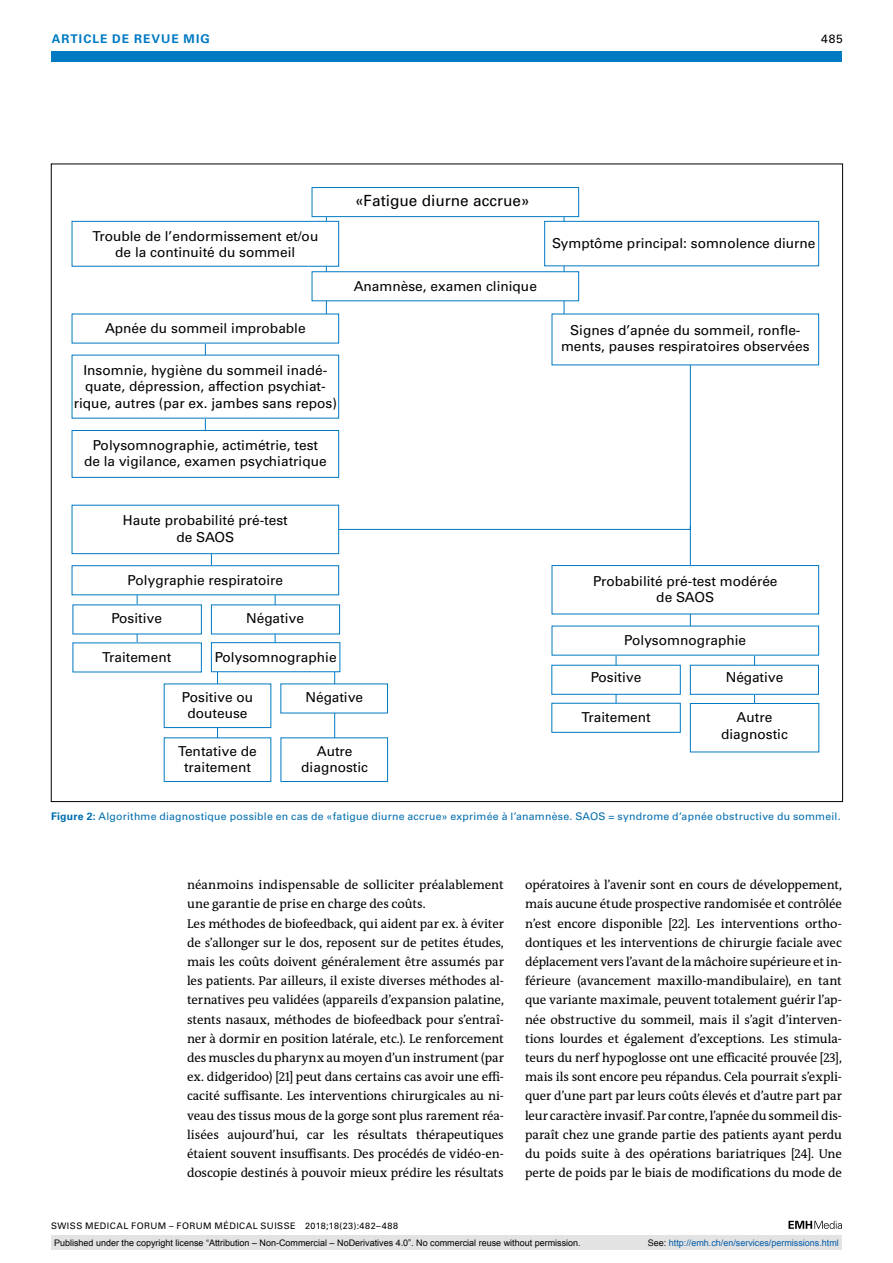
<style>
.page{position:relative;width:893px;height:1263px;background:#fff}
.page>*{position:absolute;margin:0;border:0;box-sizing:border-box;transform-origin:0 0}
.t1{font:15.45px "Univers";color:#000}
.t2{font:13.65px/16.4px "Univers LT Std";color:#000;text-align:center}
.t3{font:12.75px/19.2px "The Antiqua B W5 Plain";letter-spacing:-.01em;color:#000}
.t4{font:700 12px "Univers LT Std";color:#007ac3}
.t5{font:12px "Univers LT Std";color:#000}
.t6{font:10.5px "Univers LT Std";letter-spacing:.02em;color:#006dae}
.t7{font:9px "Arial";color:#000}
.t8{font:9px "Univers LT Std";letter-spacing:.05em;color:#000}
.t9{font:9px "Arial";color:#005ba9}
.s1{font-weight:700}
.s2{color:#000}
</style>
<div class="page">
<div style="left:51px;top:51px;width:791px;height:11px;background:#007ac3"></div>
<svg style="left:788px;top:1221px;width:54px;height:8px"></svg>
<svg style="left:136px;top:201px;width:619px;height:562px"></svg>
<div style="left:551px;top:665px;width:130px;height:30px;background:#fff;border:1px solid #007ac3"></div>
<div style="left:211px;top:604px;width:129px;height:30px;background:#fff"></div>
<div style="left:551px;top:703px;width:130px;height:30px;background:#fff;border:1px solid #007ac3"></div>
<div style="left:690px;top:703px;width:129px;height:49px;background:#fff"></div>
<div style="left:690px;top:703px;width:129px;height:49px;border:1px solid #007ac3"></div>
<div style="left:552px;top:626px;width:267px;height:29px;background:#fff"></div>
<div style="left:552px;top:565px;width:267px;height:49px;background:#fff"></div>
<div style="left:552px;top:565px;width:267px;height:49px;border:1px solid #007ac3"></div>
<div style="left:312px;top:271px;width:267px;height:30px;background:#fff"></div>
<div style="left:312px;top:188px;width:267px;height:29px;background:#fff"></div>
<div style="left:312px;top:187px;width:267px;height:30px;border:1px solid #007ac3"></div>
<div style="left:72px;top:221px;width:267px;height:45px;background:#fff"></div>
<div style="left:72px;top:221px;width:267px;height:46px;border:1px solid #007ac3"></div>
<div style="left:72px;top:314px;width:267px;height:29px;background:#fff"></div>
<div style="left:72px;top:355px;width:267px;height:63px;background:#fff"></div>
<div style="left:72px;top:430px;width:267px;height:47px;background:#fff"></div>
<div style="left:72px;top:430px;width:267px;height:48px;border:1px solid #007ac3"></div>
<div style="left:72px;top:505px;width:267px;height:49px;background:#fff"></div>
<div style="left:72px;top:505px;width:267px;height:49px;border:1px solid #007ac3"></div>
<div style="left:545px;top:221px;width:274px;height:45px;background:#fff"></div>
<div style="left:544px;top:221px;width:275px;height:45px;border:1px solid #007ac3"></div>
<div style="left:552px;top:314px;width:267px;height:51px;background:#fff"></div>
<div style="left:72px;top:566px;width:267px;height:29px;background:#fff"></div>
<div style="left:72px;top:565px;width:267px;height:30px;border:1px solid #007ac3"></div>
<div style="left:281px;top:738px;width:107px;height:43px;background:#fff"></div>
<div style="left:280px;top:737px;width:108px;height:45px;border:1px solid #007ac3"></div>
<div style="left:164px;top:738px;width:107px;height:43px;background:#fff"></div>
<div style="left:164px;top:737px;width:107px;height:45px;border:1px solid #007ac3"></div>
<div style="left:164px;top:683px;width:107px;height:45px;background:#fff;border:1px solid #007ac3"></div>
<div style="left:73px;top:605px;width:128px;height:29px;background:#fff"></div>
<div style="left:690px;top:665px;width:128px;height:29px;background:#fff"></div>
<div style="left:690px;top:665px;width:129px;height:30px;border:1px solid #007ac3"></div>
<div style="left:73px;top:643px;width:128px;height:29px;background:#fff"></div>
<div style="left:211px;top:642px;width:129px;height:30px;background:#fff;border:1px solid #007ac3"></div>
<div style="left:280px;top:683px;width:108px;height:30px;background:#fff"></div>
<div style="left:51px;top:1235px;width:791px;height:15px;background:#e3e3e3"></div>
<p class="t4" style="left:52px;top:31px;width:19px">ARTICLE</p>
<p class="t4" style="left:112px;top:31px;width:32px">DE REVUE</p>
<p class="t4" style="left:184px;top:31px;width:28px">MIG</p>
<p class="t5" style="left:821px;top:31px;width:23px">485</p>
<p class="t2" style="left:92px;top:228px;width:227px">Trouble de l’endormissement et/ou de la continuité du sommeil</p>
<p class="t2" style="left:105px;top:320px;width:202px">Apnée du sommeil improbable</p>
<p class="t2" style="left:74px;top:362px;width:265px">Insomnie, hygiène du sommeil inadé&shy;quate, dépression, affection psychiat&shy;rique, autres (par ex. jambes sans repos)</p>
<p class="t2" style="left:84px;top:437px;width:244px">Polysomnographie, actimétrie, test de la vigilance, examen psychiatrique</p>
<p class="t1" style="left:355px;top:191px;width:176px">«Fatigue diurne accrue»</p>
<p class="t2" style="left:354px;top:278px;width:185px">Anamnèse, examen clinique</p>
<p class="t2" style="left:552px;top:235px;width:265px">Symptôme principal: somnolence diurne</p>
<p class="t2" style="left:561px;top:322px;width:250px">Signes d’apnée du sommeil, ronfle&shy;ments, pauses respiratoires observées</p>
<p class="t2" style="left:123px;top:512px;width:166px">Haute probabilité pré-test de SAOS</p>
<p class="t2" style="left:128px;top:572px;width:157px">Polygraphie respiratoire</p>
<p class="t2" style="left:111px;top:610px;width:52px">Positive</p>
<p class="t2" style="left:102px;top:649px;width:71px">Traitement</p>
<p class="t2" style="left:246px;top:610px;width:59px">Négative</p>
<p class="t2" style="left:215px;top:649px;width:123px">Polysomnographie</p>
<p class="t2" style="left:182px;top:689px;width:73px">Positive ou douteuse</p>
<p class="t2" style="left:305px;top:689px;width:59px">Négative</p>
<p class="t2" style="left:178px;top:743px;width:80px">Tentative de traitement</p>
<p class="t2" style="left:301px;top:743px;width:68px">Autre diagnostic</p>
<p class="t2" style="left:593px;top:573px;width:186px">Probabilité pré-test modérée de SAOS</p>
<p class="t2" style="left:624px;top:632px;width:123px">Polysomnographie</p>
<p class="t2" style="left:591px;top:669px;width:52px">Positive</p>
<p class="t2" style="left:581px;top:709px;width:71px">Traitement</p>
<p class="t2" style="left:726px;top:669px;width:59px">Négative</p>
<p class="t2" style="left:721px;top:709px;width:68px">Autre diagnostic</p>
<p class="t6" style="left:51px;top:810px;width:791px"><span class="s1">FIGURE 2:</span> Algorithme diagnostique possible en cas de «fatigue diurne accrue» exprimée à l’anamnèse. SAOS = syndrome d’apnée obstructive du sommeil.</p>
<p class="t3" style="left:187px;top:875px;width:318px">néanmoins indispensable de solliciter préalablement une garantie de prise en charge des coûts.<br>Les méthodes de biofeedback, qui aident par ex. à éviter de s’allonger sur le dos, reposent sur de petites études, mais les coûts doivent généralement être assumés par les patients. Par ailleurs, il existe diverses méthodes al&shy;ternatives peu validées (appareils d’expansion palatine, stents nasaux, méthodes de biofeedback pour s’entraî&shy;ner à dormir en position latérale, etc.). Le renforcement des muscles du pharynx au moyen d’un instrument (par ex. didgeridoo) [21] peut dans certains cas avoir une effi&shy;cacité suffisante. Les interventions chirurgicales au ni&shy;veau des tissus mous de la gorge sont plus rarement réa&shy;lisées aujourd’hui, car les résultats thérapeutiques étaient souvent insuffisants. Des procédés de vidéo-en&shy;doscopie destinés à pouvoir mieux prédire les résultats</p>
<p class="t3" style="left:525px;top:875px;width:318px;text-align:justify">opératoires à l’avenir sont en cours de développement, mais aucune étude prospective randomisée et contrôlée n’est encore disponible [22]. Les interventions ortho&shy;dontiques et les interventions de chirurgie faciale avec déplacement vers l’avant de la mâchoire supérieure et in&shy;férieure (avancement maxillo-mandibulaire), en tant que variante maximale, peuvent totalement guérir l’ap&shy;née obstructive du sommeil, mais il s’agit d’interven&shy;tions lourdes et également d’exceptions. Les stimula&shy;teurs du nerf hypoglosse ont une efficacité prouvée [23], mais ils sont encore peu répandus. Cela pourrait s’expli&shy;quer d’une part par leurs coûts élevés et d’autre part par leur caractère invasif. Par contre, l’apnée du sommeil dis&shy;paraît chez une grande partie des patients ayant perdu du poids suite à des opérations bariatriques [24]. Une perte de poids par le biais de modifications du mode de</p>
<p class="t8" style="left:51px;top:1220px;width:348px">SWISS MEDICAL FORUM – FORUM MÉDICAL SUISSE 2018;18(23):482–488</p>
<p class="t7" style="left:54px;top:1237px;width:528px">Published under the copyright license “Attribution – Non-Commercial – NoDerivatives 4.0”. No commercial reuse without permission.</p>
<p class="t9" style="left:648px;top:1237px;width:193px"><span class="s2">See:</span> http://emh.ch/en/services/permissions.html</p>
</div>
